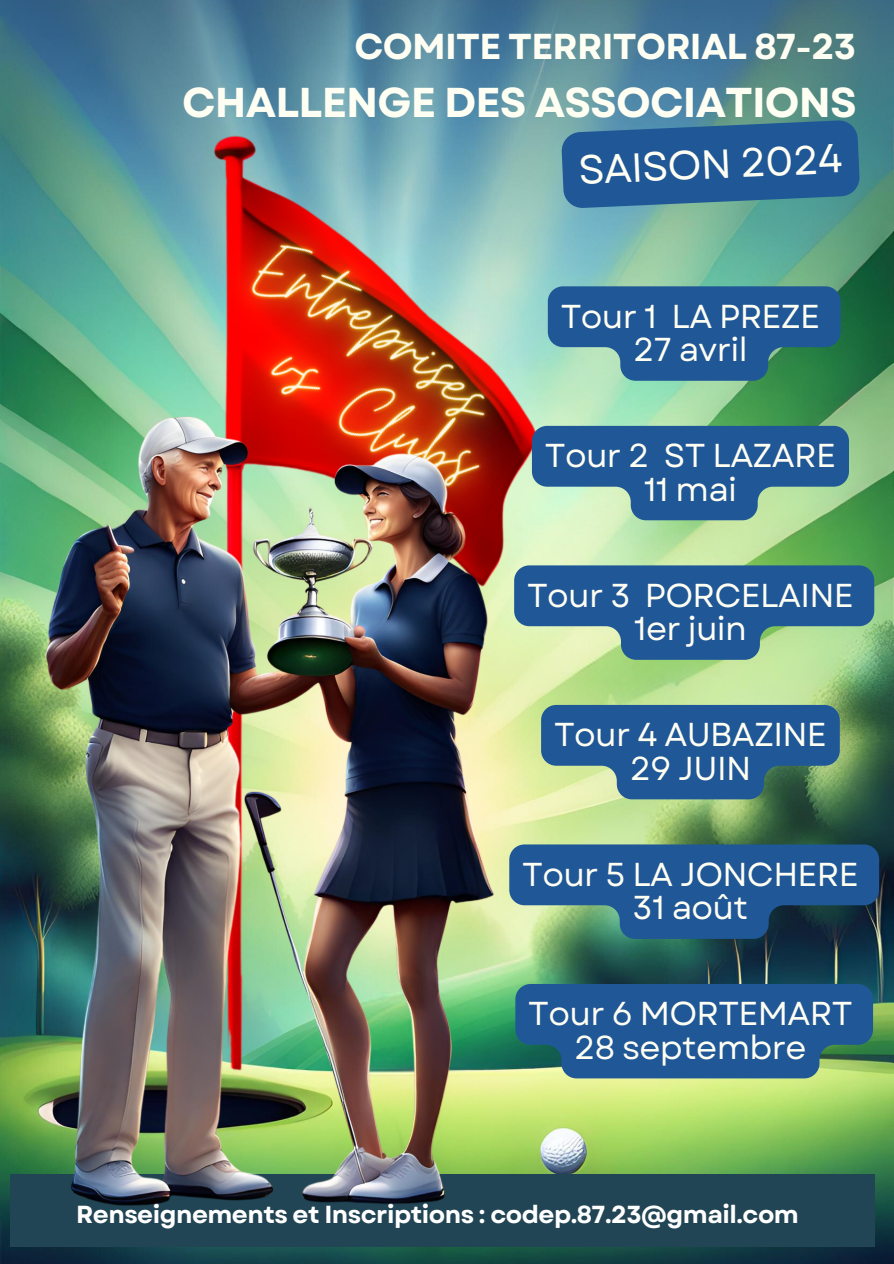
<style>
.page{position:relative;width:894px;height:1264px;background:#fff}
.page>*{position:absolute;margin:0;border:0;box-sizing:border-box;transform-origin:0 0}
.t1{font:700 41.7px "Garet";letter-spacing:-.02em;color:#fffef2}
.t2{font:40.65px "Garet";color:#fffef2}
.t3{font:700 36px "Garet";letter-spacing:-.02em;color:#fffef2}
.t4{font:33.15px/33.6px "Garet";letter-spacing:-.02em;color:#fffef2;text-align:center}
.t5{font:700 24.6px "Garet";letter-spacing:-.02em;color:#fff}
</style>
<div class="page">
<img style="left:640px;top:0;width:253px;height:1263px">
<div style="left:10px;top:1174px;width:864px;height:72px;background:#214554"></div>
<svg style="left:760px;top:120px;width:100px;height:89px;background:#276295"></svg>
<img style="left:0;top:0;width:640px;height:334px">
<img style="left:41px;top:19px;width:719px;height:675px">
<img style="left:72px;top:135px;width:613px;height:199px">
<img style="left:0;top:334px;width:758px;height:929px">
<svg style="left:547px;top:286px;width:293px;height:95px;background:#2e6893"></svg>
<svg style="left:531px;top:426px;width:317px;height:94px;background:#43769c"></svg>
<svg style="left:514px;top:565px;width:360px;height:95px;background:#47799a"></svg>
<svg style="left:541px;top:705px;width:298px;height:94px;background:#356892"></svg>
<svg style="left:509px;top:844px;width:369px;height:94px;background:#2b5e8b"></svg>
<svg style="left:515px;top:984px;width:357px;height:94px;background:#265e91"></svg>
<p class="t3" style="left:354px;top:21px;width:503px">COMITE TERRITORIAL 87-23</p>
<h4 class="t1" style="left:182px;top:72px;width:676px">CHALLENGE DES ASSOCIATIONS</h4>
<h2 class="t2" style="left:576px;top:141px;width:266px;rotate:-3deg">SAISON 2024</h2>
<h5 class="t4" style="left:560px;top:299px;width:261px">Tour 1 LA PREZE<br>27 avril</h5>
<h5 class="t4" style="left:544px;top:439px;width:292px">Tour 2 ST LAZARE<br>11 mai</h5>
<h5 class="t4" style="left:527px;top:578px;width:328px">Tour 3 PORCELAINE<br>1er juin</h5>
<h5 class="t4" style="left:554px;top:718px;width:274px">Tour 4 AUBAZINE<br>29 JUIN</h5>
<h5 class="t4" style="left:522px;top:857px;width:338px">Tour 5 LA JONCHERE<br>31 août</h5>
<p class="t4" style="left:528px;top:997px;width:326px">Tour 6 MORTEMART<br>28 septembre</p>
<h3 class="t5" style="left:76px;top:1196px;width:724px">Renseignements et Inscriptions : codep.87.23@gmail.com</h3>
</div>
